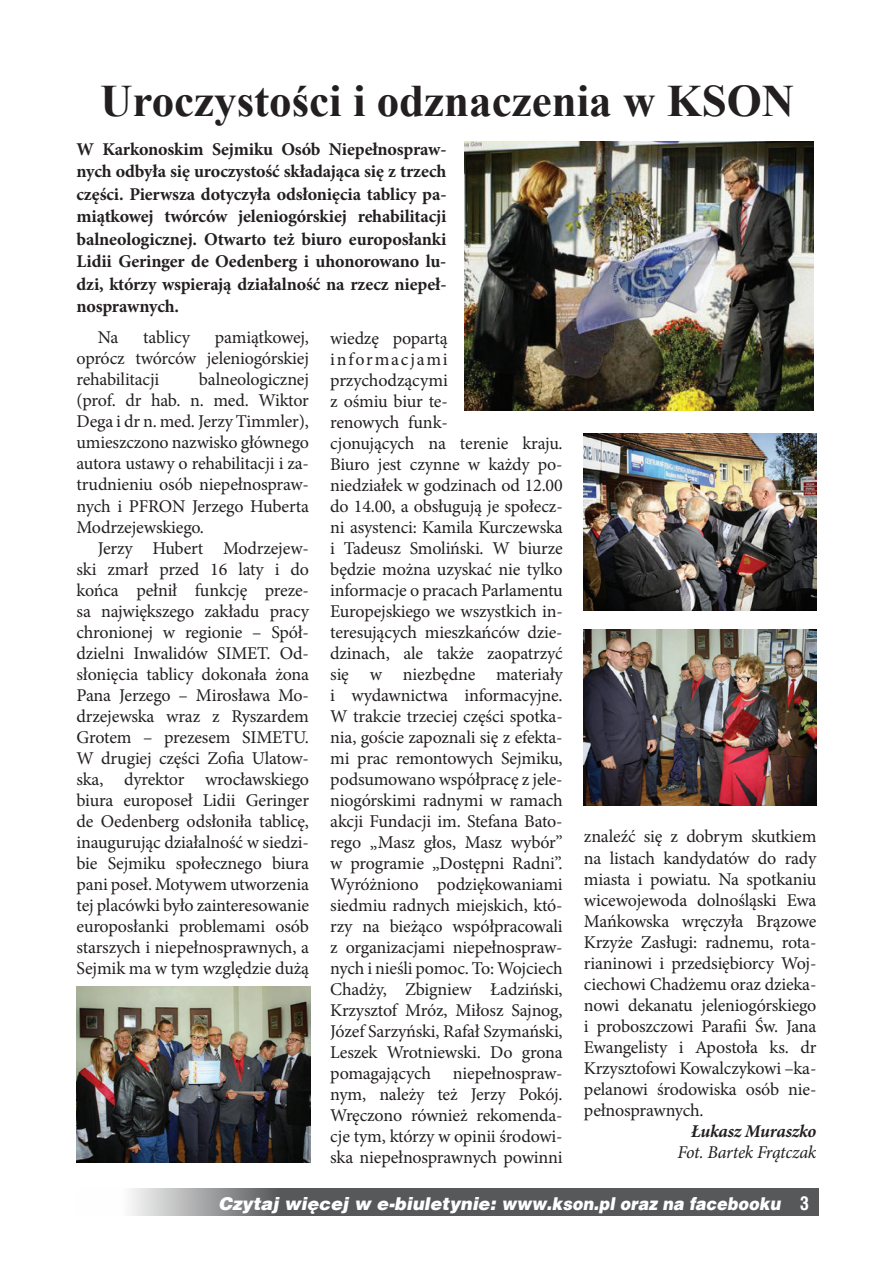
<style>
.page{position:relative;width:893px;height:1263px;background:#fff}
.page>*{position:absolute;margin:0;border:0;box-sizing:border-box;transform-origin:0 0}
.t1{font:700 45px "Times New Roman";color:#231f20}
.t2{font:18px/21px "Minion Pro";letter-spacing:-.01em;color:#231f20;text-align:justify}
.t3{font:700 18px/22.5px "Minion Pro";letter-spacing:-.01em;color:#231f20;text-align:justify}
.t4{font:italic 18px "Minion Pro";letter-spacing:-.02em;color:#231f20}
.t5{font:italic 700 18px "Minion Pro";letter-spacing:-.015em;color:#231f20}
.t6{font:italic 900 17.7px "Switzerland";color:#fff}
.s1{font-family:"Switzerland Condensed";font-weight:700;font-style:normal;font-size:18px}
</style>
<div class="page">
<svg style="left:131px;top:1188px;width:687px;height:28px;background:#67686a"></svg>
<img style="left:465px;top:142px;width:349px;height:268px">
<img style="left:584px;top:433px;width:233px;height:177px">
<img style="left:584px;top:630px;width:233px;height:176px">
<img style="left:77px;top:986px;width:234px;height:176px">
<h1 class="t1" style="left:100px;top:69px;width:696px">Uroczystości i odznaczenia w KSON</h1>
<p class="t3" style="left:77px;top:138px;width:371px">W Karkonoskim Sejmiku Osób Niepełnospraw&shy;nych odbyła się uroczystość składająca się z trzech części. Pierwsza dotyczyła odsłonięcia tablicy pa&shy;miątkowej twórców jeleniogórskiej rehabilitacji balneologicznej. Otwarto też biuro europosłanki Lidii Geringer de Oedenberg i uhonorowano lu&shy;dzi, którzy wspierają działalność na rzecz niepeł&shy;nosprawnych.</p>
<p class="t2" style="left:77px;top:327px;width:234px;text-indent:138px">pamiątkowej, oprócz twórców jeleniogórskiej rehabilitacji</p>
<p class="t2" style="left:98px;top:327px;width:22px">Na</p>
<p class="t2" style="left:143px;top:327px;width:48px">tablicy</p>
<p class="t2" style="left:77px;top:369px;width:234px;text-indent:122px">balneologicznej (prof. dr hab. n. med. Wiktor Dega i dr n. med. Jerzy Timmler), umieszczono nazwisko głównego autora ustawy o rehabilitacji i za&shy;trudnieniu osób niepełnospraw&shy;nych i PFRON Jerzego Huberta Modrzejewskiego.</p>
<p class="t2" style="left:77px;top:537px;width:234px;text-indent:21px">Jerzy Hubert Modrzejew&shy;ski zmarł przed 16 laty i do końca pełnił funkcję preze&shy;sa największego zakładu pracy chronionej w regionie – Spół&shy;dzielni Inwalidów SIMET. Od&shy;słonięcia tablicy dokonała żona Pana Jerzego – Mirosława Mo&shy;drzejewska wraz z Ryszardem Grotem – prezesem SIMETU.<br>W drugiej części Zofia Ulatow&shy;ska, dyrektor wrocławskiego biura europoseł Lidii Geringer de Oedenberg odsłoniła tablicę, inaugurując działalność w siedzi&shy;bie Sejmiku społecznego biura pani poseł. Motywem utworzenia tej placówki było zainteresowanie europosłanki problemami osób starszych i niepełnosprawnych, a Sejmik ma w tym względzie dużą</p>
<p class="t2" style="left:330px;top:327px;width:234px;text-align:left">wiedzę popartą informacjami przychodzącymi<br>z ośmiu biur te-<br>renowych funk-<br>cjonujących na terenie kraju.<br>Biuro jest czynne w każdy po&shy;niedziałek w godzinach od 12.00 do 14.00, a obsługują je społecz&shy;ni asystenci: Kamila Kurczewska i Tadeusz Smoliński. W biurze będzie można uzyskać nie tylko informacje o pracach Parlamentu<br>Europejskiego we wszystkich in&shy;teresujących mieszkańców dzie&shy;dzinach, ale także zaopatrzyć się w niezbędne materiały i wydawnictwa informacyjne.<br>W trakcie trzeciej części spotka&shy;nia, goście zapoznali się z efekta&shy;mi prac remontowych Sejmiku, podsumowano współpracę z jele&shy;niogórskimi radnymi w ramach akcji Fundacji im. Stefana Bato&shy;rego „Masz głos, Masz wybór” w programie „Dostępni Radni”.<br>Wyróżniono podziękowaniami siedmiu radnych miejskich, któ&shy;rzy na bieżąco współpracowali z organizacjami niepełnospraw&shy;nych i nieśli pomoc. To: Wojciech<br>Chadży, Zbigniew Ładziński,<br>Krzysztof Mróz, Miłosz Sajnog,<br>Józef Sarzyński, Rafał Szymański,<br>Leszek Wrotniewski. Do grona pomagających niepełnospraw&shy;nym, należy też Jerzy Pokój.<br>Wręczono również rekomenda&shy;cje tym, którzy w opinii środowi&shy;ska niepełnosprawnych powinni</p>
<p class="t2" style="left:584px;top:826px;width:234px">znaleźć się z dobrym skutkiem na listach kandydatów do rady miasta i powiatu. Na spotkaniu wicewojewoda dolnośląski Ewa Mańkowska wręczyła Brązowe Krzyże Zasługi: radnemu, rota&shy;rianinowi i przedsiębiorcy Woj&shy;ciechowi Chadżemu oraz dzieka&shy;nowi dekanatu jeleniogórskiego i proboszczowi Parafii Św. Jana Ewangelisty i Apostoła ks. dr Krzysztofowi Kowalczykowi –ka&shy;pelanowi środowiska osób nie&shy;pełnosprawnych.</p>
<p class="t5" style="left:691px;top:1118px;width:127px">Łukasz Muraszko</p>
<p class="t4" style="left:677px;top:1139px;width:140px">Fot. Bartek Frątczak</p>
<p class="t6" style="left:218px;top:1193px;width:592px">Czytaj więcej w e-biuletynie: www.kson.pl oraz na facebooku <span class="s1">3</span></p>
</div>
